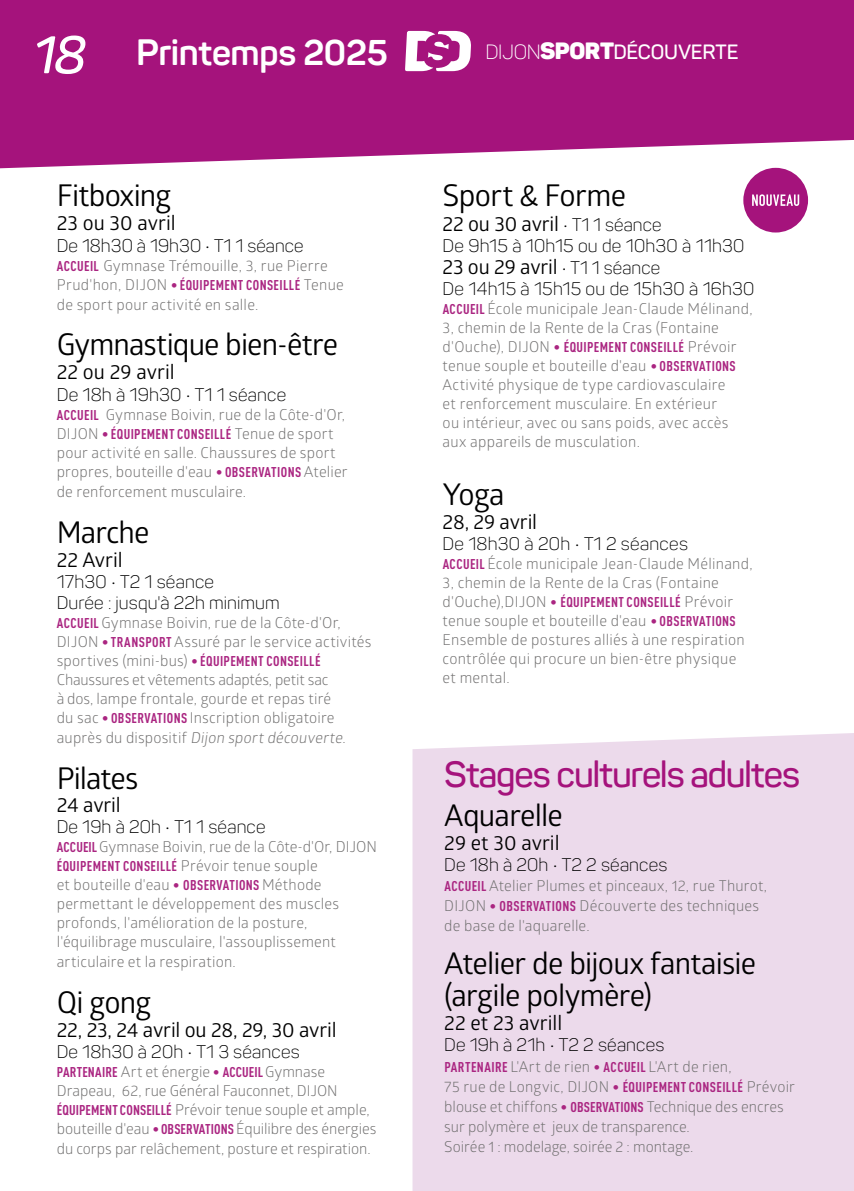
<style>
.page{position:relative;width:854px;height:1191px;background:#fff}
.page>*{position:absolute;margin:0;border:0;box-sizing:border-box;transform-origin:0 0}
.t1{font:600 36px "Panton";letter-spacing:-.03em;color:#a5137c}
.t2{font:700 35.2px "Panton";letter-spacing:-.01em;color:#fff}
.t3{font:30px/32px "Glober W01";letter-spacing:-.025em;color:#000}
.t4{font:600 20.4px "Panton";letter-spacing:-.005em;color:#fff}
.t5{font:20.2px "Glober W01";letter-spacing:-.01em;color:#000}
.t6{font:300 18.2px "Panton";letter-spacing:.005em;color:#000}
.t7{font:300 18px/21px "Panton";letter-spacing:.01em;color:#000}
.t8{font:15.2px "Glober W01";letter-spacing:.005em;color:#706f6f}
.t9{font:15px/19px "Glober W01";letter-spacing:.015em;color:#706f6f}
.t10{font:700 condensed 14px "DINOT";letter-spacing:.025em;color:#aa2581}
.s1{font-weight:600;font-style:italic;font-size:52px}
.s2{font-size:36.2px}
.s3{font-weight:300}
.s4{font-weight:900;font-size:23.2px}
.s5{font-size:18px}
.s6{font-family:"DINOT";font-weight:700;font-stretch:condensed;font-size:14px;color:#aa2581}
.s7{font-family:"Glober W01";font-weight:400;font-stretch:normal;font-size:15px;color:#706f6f}
.s8{font-size:15px}
.s9{font-family:"Panton";font-weight:300;font-size:18px}
</style>
<div class="page">
<svg style="left:0;top:0;width:851px;height:168px;background:#ac2687"></svg>
<svg style="left:405px;top:31px;width:66px;height:40px"></svg>
<div style="left:842px;top:0;width:11px;height:140px;background:#a5137c"></div>
<div style="left:412px;top:733px;width:441px;height:458px;background:#ecdaeb"></div>
<div style="left:743px;top:168px;width:64px;height:64px;background:#a5137c;border-radius:50%"></div>
<svg style="left:752px;top:194px;width:47px;height:12px"></svg>
<h2 class="t2" style="left:33px;top:31px;width:355px"><span class="s1">18</span> <span class="s2">Prin</span>temps 2025</h2>
<h3 class="t4" style="left:485px;top:39px;width:254px"><span class="s3">DIJON</span><span class="s4">SPORT</span>DÉCOUVERTE</h3>
<h3 class="t3" style="left:57px;top:179px;width:116px">Fitboxing</h3>
<h3 class="t5" style="left:57px;top:211px;width:120px">23 ou 30 avril</h3>
<p class="t6" style="left:57px;top:234px;width:248px">De 18h30 à 19h30 <span class="s5">• T1 1 séance</span></p>
<p class="t9" style="left:57px;top:256px;width:272px"><span class="s6">ACCUEIL</span> Gymnase Trémouille, 3, rue Pierre</p>
<p class="t10" style="left:57px;top:276px;width:288px"><span class="s7">Prud'hon, DIJON</span> • ÉQUIPEMENT CONSEILLÉ <span class="s7">Tenue</span></p>
<p class="t9" style="left:57px;top:295px;width:203px">de sport pour activité en salle.</p>
<h3 class="t3" style="left:57px;top:329px;width:283px">Gymnastique bien-être</h3>
<h3 class="t5" style="left:57px;top:360px;width:119px">22 ou 29 avril</h3>
<p class="t6" style="left:57px;top:384px;width:231px">De 18h à 19h30 <span class="s5">• T1 1 séance</span></p>
<p class="t8" style="left:57px;top:406px;width:289px"><span class="s6">ACCUEIL</span> <span class="s8">Gymnase Bo</span>ivin, rue de la Côte-d'Or<span class="s8">,</span></p>
<p class="t10" style="left:57px;top:426px;width:278px"><span class="s7">DIJON</span> • ÉQUIPEMENT CONSEILLÉ <span class="s7">Tenue de sport</span></p>
<p class="t9" style="left:57px;top:443px;width:292px">pour activité en salle. Chaussures de sport propres, bouteille d'eau <span class="s6">• OBSERVATIONS</span> Atelier de renforcement musculaire.</p>
<h3 class="t3" style="left:57px;top:516px;width:94px">Marche</h3>
<h3 class="t5" style="left:57px;top:548px;width:67px">22 Avril</h3>
<p class="t7" style="left:57px;top:571px;width:224px">17h30 • T2 1 séance<br>Durée : jusqu'à 22h minimum</p>
<p class="t8" style="left:57px;top:613px;width:285px"><span class="s6">ACCUEIL</span> <span class="s8">Gymnase Bo</span>ivin, rue de la Côte-d'Or<span class="s8">,</span></p>
<p class="t9" style="left:57px;top:632px;width:316px">DIJON <span class="s6">• TRANSPORT</span> Assuré par le service activités</p>
<p class="t10" style="left:57px;top:652px;width:265px"><span class="s7">sportives (mini-bus)</span> • ÉQUIPEMENT CONSEILLÉ</p>
<p class="t9" style="left:57px;top:670px;width:290px">Chaussures et vêtements adaptés, petit sac<br>à dos, lampe frontale, gourde et repas tiré du sac <span class="s6">• OBSERVATIONS</span> Inscription obligatoire auprès du dispositif Dijon sport découverte.</p>
<h3 class="t3" style="left:57px;top:762px;width:83px">Pilates</h3>
<h3 class="t5" style="left:57px;top:793px;width:66px">24 avril</h3>
<p class="t7" style="left:57px;top:816px;width:210px">De 19h à 20h • T1 1 séance</p>
<p class="t8" style="left:57px;top:838px;width:321px"><span class="s6">ACCUEIL</span><span class="s8">Gymnase Bo</span>ivin, rue de la Côte-d'Or, DIJON</p>
<p class="t10" style="left:57px;top:858px;width:262px">ÉQUIPEMENT CONSEILLÉ <span class="s7">Prévoir tenue souple</span></p>
<p class="t9" style="left:57px;top:875px;width:284px">et bouteille d'eau <span class="s6">• OBSERVATIONS</span> Méthode permettant le développement des muscles profonds, l'amélioration de la posture, l'équilibrage musculaire, l'assouplissement articulaire et la respiration.</p>
<h3 class="t3" style="left:57px;top:986px;width:96px">Qi gong</h3>
<h3 class="t5" style="left:57px;top:1017px;width:281px">22, 23, 24 avril ou 28, 29, 30 avril</h3>
<p class="t7" style="left:57px;top:1040px;width:244px">De 18h30 à 20h • T1 3 séances</p>
<p class="t9" style="left:57px;top:1062px;width:321px"><span class="s6">PARTENAIRE</span> Art et énergie <span class="s6">• ACCUEIL</span>Gymnase Drapeau, 62, rue Général Fauconnet, DIJON <span class="s6">ÉQUIPEMENT CONSEILLÉ</span> Prévoir tenue souple et ample, bouteille d'eau <span class="s6">• OBSERVATIONS</span> Équilibre des énergies du corps par relâchement, posture et respiration.</p>
<h3 class="t3" style="left:442px;top:179px;width:185px">Sport &amp; Forme</h3>
<h3 class="t5" style="left:442px;top:212px;width:220px">22 ou 30 avril <span class="s9">• T1 1 séance</span></h3>
<p class="t7" style="left:442px;top:235px;width:303px">De 9h15 à 10h15 ou de 10h30 à 11h30</p>
<h3 class="t5" style="left:442px;top:255px;width:219px">23 ou 29 avril <span class="s9">• T1 1 séance</span></h3>
<p class="t7" style="left:442px;top:278px;width:313px">De 14h15 à 15h15 ou de 15h30 à 16h30</p>
<p class="t9" style="left:442px;top:299px;width:311px"><span class="s6">ACCUEIL</span> École municipale Jean-Claude Mélinand, 3, chemin de la Rente de la Cras (Fontaine d'Ouche), DIJON <span class="s6">• ÉQUIPEMENT CONSEILLÉ</span> Prévoir tenue souple et bouteille d'eau <span class="s6">• OBSERVATIONS </span>Activité physique de type cardiovasculaire<br>et renforcement musculaire. En extérieur<br>ou intérieur, avec ou sans poids, avec accès aux appareils de musculation.</p>
<h3 class="t3" style="left:442px;top:479px;width:64px">Yoga</h3>
<h3 class="t5" style="left:442px;top:510px;width:96px">28, 29 avril</h3>
<p class="t7" style="left:442px;top:533px;width:247px">De 18h30 à 20h • T1 2 séances</p>
<p class="t9" style="left:442px;top:554px;width:311px"><span class="s6">ACCUEIL</span> École municipale Jean-Claude Mélinand, 3, chemin de la Rente de la Cras (Fontaine d'Ouche),DIJON <span class="s6">• ÉQUIPEMENT CONSEILLÉ</span> Prévoir tenue souple et bouteille d'eau <span class="s6">• OBSERVATIONS </span>Ensemble de postures alliés à une respiration contrôlée qui procure un bien-être physique et mental.</p>
<h1 class="t1" style="left:444px;top:752px;width:357px">Stages culturels adultes</h1>
<h3 class="t3" style="left:444px;top:799px;width:120px">Aquarelle</h3>
<h3 class="t5" style="left:444px;top:831px;width:117px">29 et 30 avril</h3>
<p class="t7" style="left:444px;top:854px;width:225px">De 18h à 20h • T2 2 séances</p>
<p class="t9" style="left:444px;top:875px;width:324px;line-height:20px"><span class="s6">ACCUEIL</span> Atelier Plumes et pinceaux, 12, rue Thurot,<br>DIJON <span class="s6">• OBSERVATIONS</span> Découverte des techniques de base de l'aquarelle.</p>
<h3 class="t3" style="left:444px;top:948px;width:313px">Atelier de bijoux fantaisie (argile polymère)</h3>
<h3 class="t5" style="left:444px;top:1011px;width:119px">22 et 23 avrill</h3>
<p class="t7" style="left:444px;top:1034px;width:221px">De 19h à 21h • T2 2 séances</p>
<p class="t9" style="left:444px;top:1056px;width:352px;line-height:20px"><span class="s6">PARTENAIRE</span> L'Art de rien <span class="s6">• ACCUEIL</span> L'Art de rien,<br>75 rue de Longvic, DIJON <span class="s6">• ÉQUIPEMENT CONSEILLÉ</span> Prévoir blouse et chiffons <span class="s6">• OBSERVATIONS</span> Technique des encres sur polymère et jeux de transparence.<br>Soirée 1 : modelage, soirée 2 : montage.</p>
</div>
